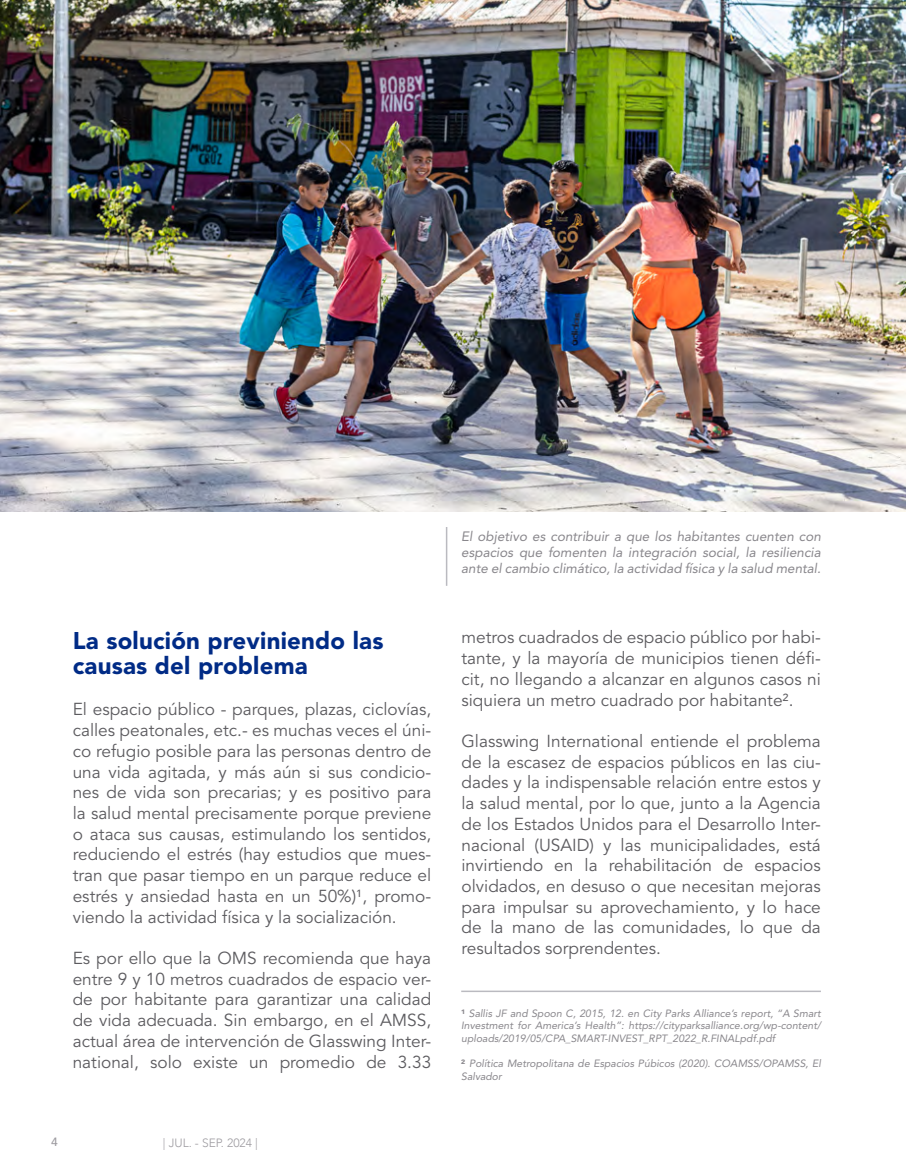
<style>
.page{position:relative;width:906px;height:1170px;background:#fff}
.page>*{position:absolute;margin:0;border:0;box-sizing:border-box;transform-origin:0 0}
.t1{font:900 24px/25.5px "Avenir LT Std";letter-spacing:.01em;color:#002b86}
.t2{font:17.25px/20.7px "Avenir LT Std";color:#5c5b5f;text-align:justify}
.t3{font:italic 13.5px/16.2px "Avenir LT Std";color:#89878c;text-align:justify}
.t4{font:300 12px "Avenir";color:#9d9ba0}
.t5{font:500 12px "Avenir";color:#9d9ba0}
.t6{font:italic 10.5px/12.6px "Avenir LT Std";color:#89878c;text-align:justify}
.s1{font-weight:900;font-style:normal}
</style>
<div class="page">
<img style="left:0;top:0;width:906px;height:511px">
<hr style="left:446px;top:527px;width:1px;height:58px;background:#babac0">
<hr style="left:461px;top:990px;width:360px;height:2px;background:#babac0">
<h1 class="t1" style="left:73px;top:627px;width:312px">La solución previniendo las causas del problema</h1>
<p class="t2" style="left:73px;top:699px;width:360px">El espacio público - parques, plazas, ciclovías, calles peatonales, etc.- es muchas veces el úni&shy;co refugio posible para las personas dentro de una vida agitada, y más aún si sus condicio&shy;nes de vida son precarias; y es positivo para la salud mental precisamente porque previene o ataca sus causas, estimulando los sentidos, reduciendo el estrés (hay estudios que mues&shy;tran que pasar tiempo en un parque reduce el estrés y ansiedad hasta en un 50%)¹, promo&shy;viendo la actividad física y la socialización.</p>
<p class="t2" style="left:73px;top:948px;width:360px">Es por ello que la OMS recomienda que haya entre 9 y 10 metros cuadrados de espacio ver&shy;de por habitante para garantizar una calidad de vida adecuada. Sin embargo, en el AMSS, actual área de intervención de Glasswing Inter&shy;national, solo existe un promedio de 3.33</p>
<p class="t5" style="left:51px;top:1131px;width:8px">4</p>
<p class="t4" style="left:163px;top:1135px;width:96px">| JUL. - SEP. 2024 |</p>
<p class="t3" style="left:461px;top:528px;width:361px">El objetivo es contribuir a que los habitantes cuenten con espacios que fomenten la integración social, la resiliencia ante el cambio climático, la actividad física y la salud mental.</p>
<p class="t2" style="left:461px;top:627px;width:361px">metros cuadrados de espacio público por habi&shy;tante, y la mayoría de municipios tienen défi&shy;cit, no llegando a alcanzar en algunos casos ni siquiera un metro cuadrado por habitante².</p>
<p class="t2" style="left:461px;top:731px;width:361px">Glasswing International entiende el problema de la escasez de espacios públicos en las ciu&shy;dades y la indispensable relación entre estos y la salud mental, por lo que, junto a la Agencia de los Estados Unidos para el Desarrollo Inter&shy;nacional (USAID) y las municipalidades, está invirtiendo en la rehabilitación de espacios olvidados, en desuso o que necesitan mejoras para impulsar su aprovechamiento, y lo hace de la mano de las comunidades, lo que da resultados sorprendentes.</p>
<p class="t6" style="left:461px;top:1006px;width:361px"><span class="s1">¹</span> Sallis JF and Spoon C, 2015, 12. en City Parks Alliance’s report, “A Smart Investment for America’s Health”: https://cityparksalliance.org/wp-content/ uploads/2019/05/CPA_SMART-INVEST_RPT_2022_R.FINALpdf.pdf</p>
<p class="t6" style="left:461px;top:1057px;width:361px"><span class="s1">²</span> Política Metropolitana de Espacios Púbicos (2020). COAMSS/OPAMSS, El<br>Salvador</p>
</div>
